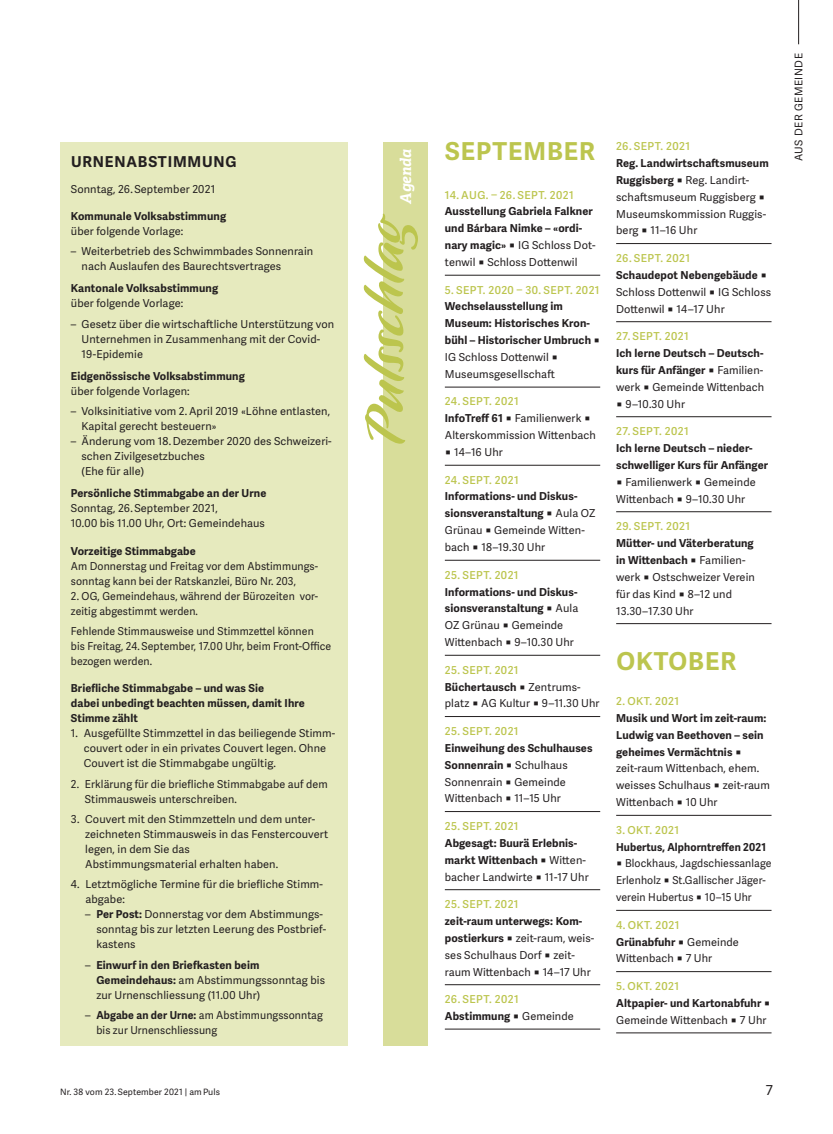
<style>
.page{position:relative;width:833px;height:1134px;background:#fff}
.page>*{position:absolute;margin:0;border:0;box-sizing:border-box;transform-origin:0 0}
.t1{font:700 24.75px "Adelle Sans";letter-spacing:.04em;color:#bcc54e}
.t2{font:700 15px "Adelle Sans";letter-spacing:.055em;color:#231f20}
.t3{font:italic 700 15px "Adelle";letter-spacing:-.005em;color:#fff}
.t4{font:13.75px "Adelle Sans";color:#231f20}
.t5{font:11px/16.9px "Adelle Sans";letter-spacing:.01em;color:#231f20}
.t6{font:700 11px/16.9px "Adelle Sans";letter-spacing:.01em;color:#231f20}
.t7{font:11px/15px "Adelle Sans";letter-spacing:.01em;color:#231f20;scale:.96 1}
.t8{font:600 11px/16.9px "Adelle Sans";letter-spacing:.04em;color:#bcc54e}
.t9{font:700 11px "Adelle Sans";letter-spacing:.01em;color:#231f20;scale:.96 1}
.t10{font:10.62px "Adelle Sans";letter-spacing:.05em;color:#231f20}
.t11{font:8.75px "Adelle Sans";letter-spacing:.01em;color:#231f20}
.s1{font-weight:700}
.s2{font-weight:400}
.s3{font-weight:600;color:#bcc54e}
.s4{font-weight:700;color:#231f20}
.s5{font-weight:400;color:#231f20}
</style>
<div class="page">
<hr style="left:798px;top:0;width:1px;height:44px;background:#231f20">
<hr style="left:445px;top:275px;width:155px;height:1px;background:#231f20">
<hr style="left:445px;top:387px;width:155px;height:1px;background:#231f20">
<hr style="left:445px;top:465px;width:155px;height:1px;background:#231f20">
<hr style="left:445px;top:560px;width:155px;height:1px;background:#231f20">
<hr style="left:445px;top:655px;width:155px;height:1px;background:#231f20">
<hr style="left:445px;top:716px;width:155px;height:1px;background:#231f20">
<hr style="left:445px;top:811px;width:155px;height:1px;background:#231f20">
<hr style="left:445px;top:889px;width:155px;height:1px;background:#231f20">
<hr style="left:445px;top:984px;width:155px;height:1px;background:#231f20">
<hr style="left:445px;top:1029px;width:155px;height:1px;background:#231f20">
<hr style="left:616px;top:243px;width:155px;height:1px;background:#231f20">
<hr style="left:616px;top:321px;width:155px;height:1px;background:#231f20">
<hr style="left:616px;top:416px;width:155px;height:1px;background:#231f20">
<hr style="left:616px;top:511px;width:155px;height:1px;background:#231f20">
<hr style="left:616px;top:623px;width:155px;height:1px;background:#231f20">
<hr style="left:616px;top:815px;width:155px;height:1px;background:#231f20">
<hr style="left:616px;top:910px;width:155px;height:1px;background:#231f20">
<hr style="left:616px;top:971px;width:155px;height:1px;background:#231f20">
<hr style="left:616px;top:1032px;width:155px;height:1px;background:#231f20">
<div style="left:383px;top:142px;width:45px;height:903px;background:#d8dd9a"></div>
<svg style="left:364px;top:213px;width:54px;height:231px"></svg>
<div style="left:60px;top:142px;width:288px;height:903px;background:#e6eabe"></div>
<h2 class="t2" style="left:71px;top:153px;width:167px">URNENABSTIMMUNG</h2>
<p class="t5" style="left:71px;top:181px;width:146px">Sonntag, 26. September 2021</p>
<p class="t6" style="left:71px;top:208px;width:157px">Kommunale Volksabstimmung</p>
<p class="t5" style="left:71px;top:223px;width:114px">über folgende Vorlage:</p>
<p class="t5" style="left:81px;top:244px;width:233px;line-height:15px;text-indent:-11px">– Weiterbetrieb des Schwimmbades Sonnenrain nach Auslaufen des Baurechtsvertrages</p>
<p class="t6" style="left:71px;top:280px;width:149px">Kantonale Volksabstimmung</p>
<p class="t5" style="left:71px;top:295px;width:114px">über folgende Vorlage:</p>
<p class="t5" style="left:81px;top:317px;width:254px;line-height:15px;text-indent:-11px">– Gesetz über die wirtschaftliche Unterstützung von<br>Unternehmen in Zusammenhang mit der Covid-<br>19-Epidemie</p>
<p class="t6" style="left:71px;top:368px;width:175px">Eidgenössische Volksabstimmung</p>
<p class="t5" style="left:71px;top:383px;width:120px">über folgende Vorlagen:</p>
<p class="t5" style="left:81px;top:404px;width:250px;line-height:15px;text-indent:-11px">– Volksinitiative vom 2. April 2019 «Löhne entlasten,<br>Kapital gerecht besteuern»</p>
<p class="t5" style="left:81px;top:434px;width:252px;line-height:15px;text-indent:-11px">– Änderung vom 18. Dezember 2020 des Schweizeri&shy;schen Zivilgesetzbuches<br>(Ehe für alle)</p>
<p class="t6" style="left:71px;top:485px;width:197px">Persönliche Stimmabgabe an der Urne</p>
<p class="t5" style="left:71px;top:501px;width:195px;line-height:15px">Sonntag, 26. September 2021,<br>10.00 bis 11.00 Uhr, Ort: Gemeindehaus</p>
<p class="t6" style="left:71px;top:543px;width:126px">Vorzeitige Stimmabgabe</p>
<p class="t7" style="left:71px;top:559px;width:259px">Am Donnerstag und Freitag vor dem Abstimmungs&shy;sonntag kann bei der Ratskanzlei, Büro Nr. 203,</p>
<p class="t7" style="left:71px;top:589px;width:259px">2. OG, Gemeindehaus, während der Bürozeiten vor&shy;zeitig abgestimmt werden.</p>
<p class="t7" style="left:71px;top:624px;width:273px">Fehlende Stimmausweise und Stimmzettel können<br>bis Freitag, 24. September, 17.00 Uhr, beim Front-Office bezogen werden.</p>
<p class="t6" style="left:71px;top:681px;width:235px;line-height:15px">Briefliche Stimmabgabe – und was Sie<br>dabei unbedingt beachten müssen, damit Ihre<br>Stimme zählt</p>
<p class="t5" style="left:84px;top:726px;width:253px;line-height:15px;text-indent:-13px">1. Ausgefüllte Stimmzettel in das beiliegende Stimm&shy;couvert oder in ein privates Couvert legen. Ohne<br>Couvert ist die Stimmabgabe ungültig.</p>
<p class="t5" style="left:85px;top:777px;width:244px;line-height:15px;text-indent:-14px">2. Erklärung für die briefliche Stimmabgabe auf dem<br>Stimmausweis unterschreiben.</p>
<p class="t5" style="left:85px;top:812px;width:244px;line-height:15px;text-indent:-14px">3. Couvert mit den Stimmzetteln und dem unter&shy;zeichneten Stimmausweis in das Fenstercouvert legen, in dem Sie das<br>Abstimmungsmaterial erhalten haben.</p>
<p class="t5" style="left:85px;top:877px;width:239px;line-height:15px;text-indent:-15px">4. Letztmögliche Termine für die briefliche Stimm&shy;abgabe:</p>
<p class="t5" style="left:96px;top:907px;width:231px;line-height:15px;text-indent:-11px">– <span class="s1">Per Post:</span> Donnerstag vor dem Abstimmungs&shy;sonntag bis zur letzten Leerung des Postbrief&shy;kastens</p>
<p class="t5" style="left:96px;top:958px;width:230px;line-height:15px;text-indent:-11px">– <span class="s1">Einwurf in den Briefkasten beim<br>Gemeindehaus:</span> am Abstimmungssonntag bis zur Urnenschliessung (11.00 Uhr)</p>
<p class="t5" style="left:96px;top:1008px;width:228px;line-height:15px;text-indent:-11px">– <span class="s1">Abgabe an der Urne:</span> am Abstimmungssonntag bis zur Urnenschliessung</p>
<h2 class="t3" style="left:396px;top:204px;width:56px;rotate:-90deg">Agenda</h2>
<h1 class="t1" style="left:445px;top:137px;width:151px">SEPTEMBER</h1>
<p class="t8" style="left:445px;top:187px;width:130px">14. AUG. – 26. SEPT. 2021</p>
<p class="t6" style="left:445px;top:203px;width:152px">Ausstellung Gabriela Falkner und Bárbara Nimke – «ordi&shy;nary magic» <span class="s2">◼ IG Schloss Dot&shy;tenwil ◼ Schloss Dottenwil</span></p>
<p class="t8" style="left:445px;top:282px;width:156px">5. SEPT. 2020 – 30. SEPT. 2021</p>
<p class="t6" style="left:445px;top:298px;width:157px">Wechselausstellung im<br>Museum: Historisches Kron&shy;bühl – Historischer Umbruch <span class="s2">◼<br>IG Schloss Dottenwil ◼<br>Museumsgesellschaft</span></p>
<p class="t5" style="left:445px;top:393px;width:152px"><span class="s3">24. SEPT. 2021<br></span><span class="s1">InfoTreff 61</span> ◼ Familienwerk ◼<br>Alterskommission Wittenbach ◼ 14–16 Uhr</p>
<p class="t8" style="left:445px;top:472px;width:75px">24. SEPT. 2021</p>
<p class="t5" style="left:445px;top:488px;width:152px"><span class="s1">Informations- und Diskus&shy;sionsveranstaltung</span> ◼ Aula OZ<br>Grünau ◼ Gemeinde Witten&shy;bach ◼ 18–19.30 Uhr</p>
<p class="t8" style="left:445px;top:567px;width:75px">25. SEPT. 2021</p>
<p class="t5" style="left:445px;top:583px;width:135px"><span class="s1">Informations- und Diskus&shy;sionsveranstaltung</span> ◼ Aula<br>OZ Grünau ◼ Gemeinde<br>Wittenbach ◼ 9–10.30 Uhr</p>
<p class="t5" style="left:445px;top:662px;width:156px"><span class="s3">25. SEPT. 2021<br></span><span class="s1">Büchertausch</span> ◼ Zentrums&shy;platz ◼ AG Kultur ◼ 9–11.30 Uhr</p>
<p class="t8" style="left:445px;top:723px;width:75px">25. SEPT. 2021</p>
<p class="t5" style="left:445px;top:740px;width:149px"><span class="s1">Einweihung des Schulhauses<br>Sonnenrain</span> ◼ Schulhaus<br>Sonnenrain ◼ Gemeinde<br>Wittenbach ◼ 11–15 Uhr</p>
<p class="t8" style="left:445px;top:818px;width:75px">25. SEPT. 2021</p>
<p class="t6" style="left:445px;top:835px;width:145px">Abgesagt: Buurä Erlebnis&shy;markt Wittenbach <span class="s2">◼ Witten&shy;bacher Landwirte ◼ 11-17 Uhr</span></p>
<p class="t8" style="left:445px;top:896px;width:75px">25. SEPT. 2021</p>
<p class="t5" style="left:445px;top:913px;width:151px"><span class="s1">zeit-raum unterwegs: Kom&shy;postierkurs</span> ◼ zeit-raum, weis&shy;ses Schulhaus Dorf ◼ zeit&shy;raum Wittenbach ◼ 14–17 Uhr</p>
<p class="t8" style="left:445px;top:991px;width:130px">26. SEPT. 2021<br><span class="s4">Abstimmung</span> <span class="s5">◼ Gemeinde</span></p>
<p class="t8" style="left:616px;top:138px;width:75px">26. SEPT. 2021</p>
<p class="t5" style="left:616px;top:155px;width:154px"><span class="s1">Reg. Landwirtschaftsmuseum<br>Ruggisberg</span> ◼ Reg. Landirt&shy;schaftsmuseum Ruggisberg ◼<br>Museumskommission Ruggis&shy;berg ◼ 11–16 Uhr</p>
<p class="t5" style="left:616px;top:250px;width:156px"><span class="s3">26. SEPT. 2021<br></span><span class="s1">Schaudepot Nebengebäude</span> ◼<br>Schloss Dottenwil ◼ IG Schloss<br>Dottenwil ◼ 14–17 Uhr</p>
<p class="t8" style="left:616px;top:328px;width:74px">27. SEPT. 2021</p>
<p class="t5" style="left:616px;top:345px;width:150px;text-align:justify"><span class="s1">Ich lerne Deutsch – Deutsch&shy;kurs für Anfänger</span> ◼ Familien&shy;werk ◼ Gemeinde Wittenbach ◼ 9–10.30 Uhr</p>
<p class="t8" style="left:616px;top:423px;width:74px">27. SEPT. 2021</p>
<p class="t6" style="left:616px;top:440px;width:153px">Ich lerne Deutsch – nieder&shy;schwelliger Kurs für Anfänger</p>
<p class="t5" style="left:616px;top:474px;width:141px">◼ Familienwerk ◼ Gemeinde<br>Wittenbach ◼ 9–10.30 Uhr</p>
<p class="t8" style="left:616px;top:518px;width:75px">29. SEPT. 2021</p>
<p class="t5" style="left:616px;top:535px;width:140px"><span class="s1">Mütter- und Väterberatung in Wittenbach</span> ◼ Familien&shy;werk ◼ Ostschweizer Verein für das Kind ◼ 8–12 und<br>13.30–17.30 Uhr</p>
<h1 class="t1" style="left:616px;top:647px;width:121px">OKTOBER</h1>
<p class="t8" style="left:616px;top:693px;width:64px">2. OKT. 2021</p>
<p class="t5" style="left:616px;top:710px;width:155px"><span class="s1">Musik und Wort im zeit-raum:<br>Ludwig van Beethoven – sein geheimes Vermächtnis</span> ◼ zeit-raum Wittenbach, ehem. weisses Schulhaus ◼ zeit-raum<br>Wittenbach ◼ 10 Uhr</p>
<p class="t8" style="left:616px;top:822px;width:64px">3. OKT. 2021</p>
<p class="t9" style="left:616px;top:840px;width:158px">Hubertus, Alphorntreffen 2021</p>
<p class="t7" style="left:616px;top:855px;width:163px;line-height:16.9px">◼ Blockhaus, Jagdschiessanlage<br>Erlenholz ◼ St.Gallischer Jäger&shy;verein Hubertus ◼ 10–15 Uhr</p>
<p class="t5" style="left:616px;top:917px;width:124px"><span class="s3">4. OKT. 2021<br></span><span class="s1">Grünabfuhr</span> ◼ Gemeinde<br>Wittenbach ◼ 7 Uhr</p>
<p class="t6" style="left:616px;top:978px;width:156px"><span class="s3">5. OKT. 2021<br></span>Altpapier- und Kartonabfuhr <span class="s2">◼<br>Gemeinde Wittenbach ◼ 7 Uhr</span></p>
<p class="t11" style="left:60px;top:1087px;width:161px">Nr. 38 vom 23. September 2021 | am Puls</p>
<p class="t4" style="left:765px;top:1082px;width:9px">7</p>
<p class="t10" style="left:792px;top:161px;width:110px;rotate:-90deg">AUS DER GEMEINDE</p>
</div>
